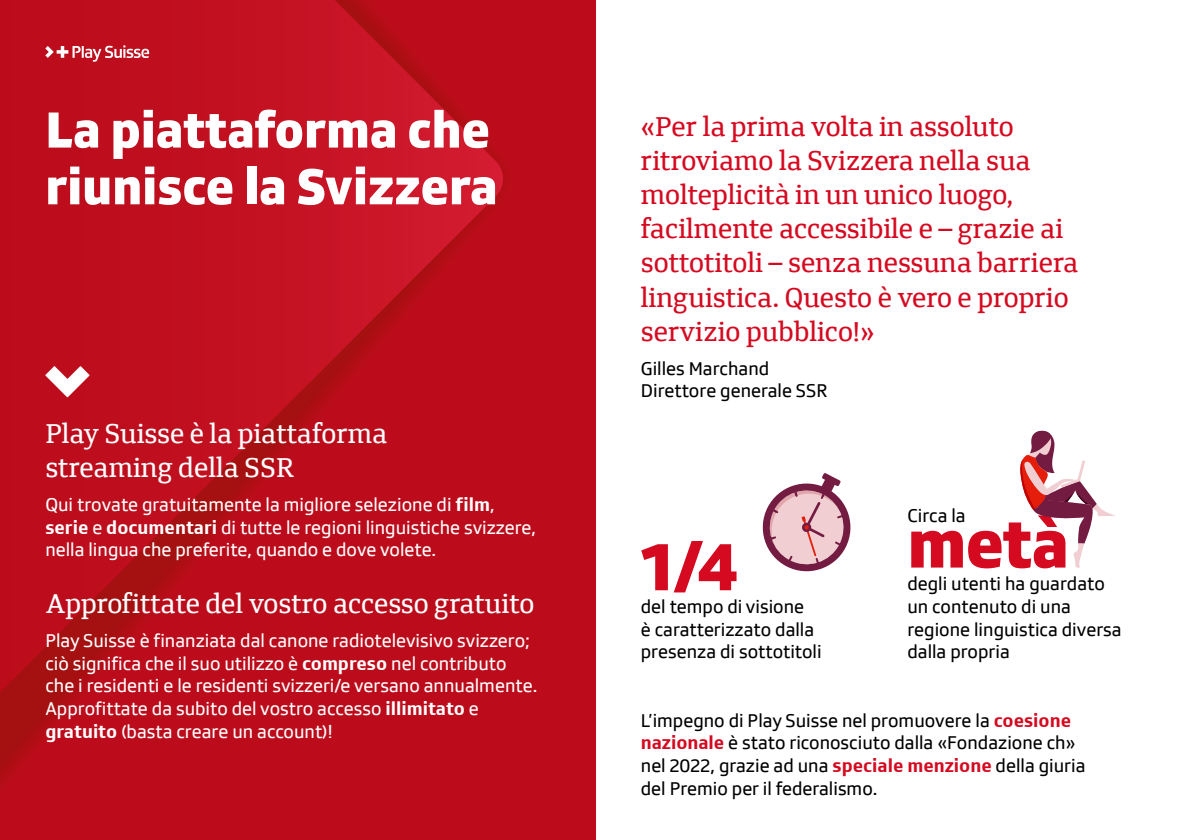
<style>
.page{position:relative;width:1191px;height:840px;background:#fff}
.page>*{position:absolute;margin:0;border:0;box-sizing:border-box;transform-origin:0 0}
.t1{font:800 70px "SRGSSR Type Text";color:#d50920}
.t2{font:800 52px/56.6px "SRGSSR Type Text";color:#fff}
.t3{font:28px/34px "SRGSSR Type Serif Text";color:#d50920}
.t4{font:28px/34px "SRGSSR Type Serif Text";color:#fff}
.t5{font:19px/22.6px "SRGSSR Type Text";color:#fff}
.t6{font:19px/22.6px "SRGSSR Type Text";color:#000}
.s1{font-weight:700}
.s2{font-weight:700;color:#d50920}
</style>
<div class="page">
<div style="left:0;top:0;width:595px;height:839px;background:#bc0c1b"></div>
<svg style="left:1px;top:0;width:504px;height:692px"></svg>
<svg style="left:45px;top:45px;width:104px;height:17px"></svg>
<svg style="left:45px;top:366px;width:45px;height:31px"></svg>
<svg style="left:762px;top:473px;width:89px;height:99px"></svg>
<svg style="left:1020px;top:430px;width:95px;height:138px"></svg>
<h2 class="t2" style="left:45px;top:100px;width:454px">La piattaforma che riunisce la Svizzera</h2>
<h3 class="t4" style="left:45px;top:416px;width:343px">Play Suisse è la piattaforma streaming della SSR</h3>
<p class="t5" style="left:45px;top:492px;width:492px">Qui trovate gratuitamente la migliore selezione di <span class="s1">film</span>, <span class="s1">serie</span> e <span class="s1">documentari</span> di tutte le regioni linguistiche svizzere, nella lingua che preferite, quando e dove volete.</p>
<h3 class="t4" style="left:45px;top:586px;width:490px">Approfittate del vostro accesso gratuito</h3>
<p class="t5" style="left:45px;top:629px;width:493px">Play Suisse è finanziata dal canone radiotelevisivo svizzero; ciò significa che il suo utilizzo è <span class="s1">compreso</span> nel contributo che i residenti e le residenti svizzeri/e versano annualmente.<br>Approfittate da subito del vostro accesso <span class="s1">illimitato</span> e <span class="s1">gratuito</span> (basta creare un account)!</p>
<h3 class="t3" style="left:641px;top:109px;width:439px">«Per la prima volta in assoluto ritroviamo la Svizzera nella sua molteplicità in un unico luogo, facilmente accessibile e – grazie ai sottotitoli – senza nessuna barriera linguistica. Questo è vero e proprio servizio pubblico!»</h3>
<p class="t6" style="left:641px;top:356px;width:188px">Gilles Marchand<br>Direttore generale SSR</p>
<h1 class="t1" style="left:641px;top:522px;width:100px">1/4</h1>
<p class="t6" style="left:641px;top:594px;width:182px">del tempo di visione<br>è caratterizzato dalla presenza di sottotitoli</p>
<p class="t6" style="left:907px;top:504px;width:60px">Circa la</p>
<h1 class="t1" style="left:907px;top:499px;width:163px">metà</h1>
<p class="t6" style="left:907px;top:572px;width:216px">degli utenti ha guardato un contenuto di una regione linguistica diversa dalla propria</p>
<p class="t6" style="left:641px;top:708px;width:446px">L’impegno di Play Suisse nel promuovere la <span class="s2">coesione nazionale</span> è stato riconosciuto dalla «Fondazione ch» nel 2022, grazie ad una <span class="s2">speciale menzione</span> della giuria del Premio per il federalismo.</p>
</div>
